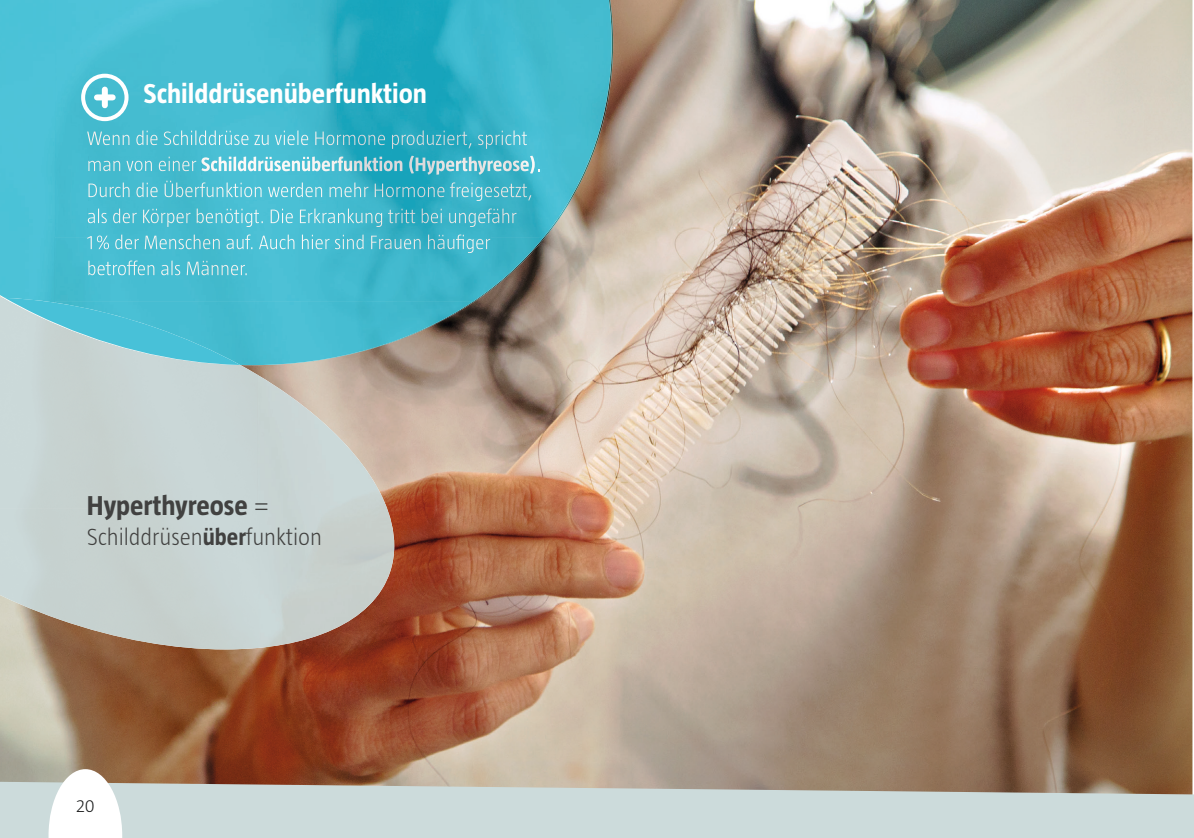
<style>
.page{position:relative;width:1194px;height:838px;background:#fff}
.page>*{position:absolute;margin:0;border:0;box-sizing:border-box;transform-origin:0 0}
.t1{font:700 28px "Taz Hexal";color:#fff}
.t2{font:700 28px "Taz Hexal";color:#414140}
.t3{font:300 24px "Taz Hexal";color:#414140}
.t4{font:300 18px "Taz Hexal";color:#151616}
.s1{font-weight:300}
.s2{font-weight:700}
</style>
<div class="page">
<img style="left:0;top:0;width:1192px;height:781px">
<svg style="left:0;top:781px;width:1194px;height:56px;background:#c5cecb"></svg>
<div style="left:0;top:365px;width:258px;height:284px;background:#c8d3d1"></div>
<img style="left:257px;top:374px;width:137px;height:273px">
<svg style="left:49px;top:768px;width:73px;height:69px"></svg>
<img style="left:618px;top:0;width:2px;height:219px">
<img style="left:474px;top:301px;width:23px;height:23px">
<img style="left:55px;top:0;width:563px;height:237px">
<div style="left:0;top:0;width:55px;height:302px;background:#4cc2d8"></div>
<img style="left:55px;top:237px;width:489px;height:64px">
<img style="left:240px;top:301px;width:234px;height:64px">
<img style="left:5px;top:298px;width:235px;height:67px">
<img style="left:87px;top:130px;width:440px;height:19px">
<img style="left:88px;top:157px;width:109px;height:14px">
<img style="left:201px;top:156px;width:334px;height:19px">
<img style="left:88px;top:181px;width:445px;height:20px">
<img style="left:88px;top:208px;width:429px;height:19px">
<img style="left:87px;top:234px;width:403px;height:19px">
<img style="left:88px;top:260px;width:159px;height:15px">
<div style="left:81px;top:74px;width:48px;height:47px;border:4px solid #fff;border-radius:50%"></div>
<div style="left:97px;top:94px;width:16px;height:6px;background:#fff"></div>
<div style="left:102px;top:89px;width:6px;height:16px;background:#fff"></div>
<p class="t1" style="left:144px;top:77px;width:285px">Schilddrüsenüberfunktion</p>
<p class="t2" style="left:87px;top:489px;width:184px">Hyperthyreose <span class="s1">=</span></p>
<p class="t3" style="left:87px;top:523px;width:237px">Schilddrüsen<span class="s2">über</span>funktion</p>
<p class="t4" style="left:76px;top:795px;width:20px">20</p>
</div>
